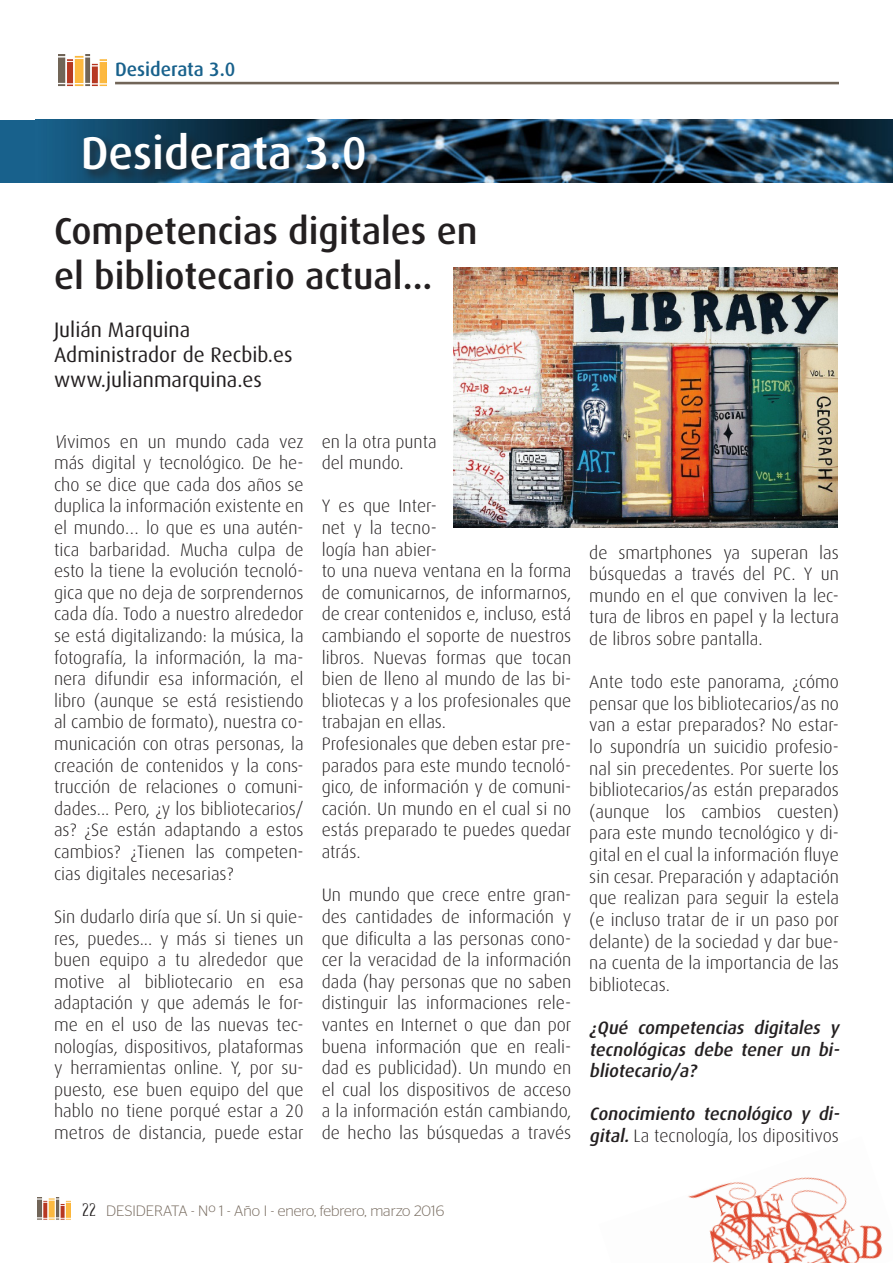
<style>
.page{position:relative;width:893px;height:1263px;background:#fff}
.page>*{position:absolute;margin:0;border:0;box-sizing:border-box;transform-origin:0 0}
.t1{font:500 46.05px "Dax Pro";color:#fff}
.t2{font:500 37.5px/45px "Dax Pro";color:#231f20}
.t3{font:21px "Dax Pro";color:#231f20}
.t4{font:500 19.35px "Dax Pro";color:#18618c}
.t5{font:300 18px/21.6px "Dax Pro";color:#231f20;text-align:justify}
.t6{font:italic 500 18px/21.6px "Dax Pro";color:#231f20;text-align:justify}
.t7{font:300 15px "Stag Sans";color:#776b5f}
.s1{font-style:italic}
.s2{font-weight:300;font-style:normal}
.s3{font-family:"Covington SC Cond";font-weight:400;font-size:18px;color:#231f20}
</style>
<div class="page">
<img style="left:688px;top:1177px;width:195px;height:86px">
<img style="left:37px;top:1198px;width:34px;height:22px">
<img style="left:58px;top:54px;width:48px;height:33px">
<hr style="left:115px;top:82px;width:724px;height:2px;background:#716558">
<div style="left:0;top:120px;width:893px;height:63px;background:#18618c"></div>
<img style="left:65px;top:120px;width:828px;height:63px">
<div style="left:82px;top:131px;width:297px;height:53px;background:#231f20;opacity:.75"></div>
<img style="left:454px;top:268px;width:384px;height:259px">
<p class="t4" style="left:115px;top:57px;width:122px">Desiderata 3.0</p>
<p class="t1" style="left:81px;top:123px;width:288px">Desiderata 3.0</p>
<p class="t2" style="left:54px;top:207px;width:425px">Competencias digitales en el bibliotecario actual...</p>
<p class="t3" style="left:54px;top:316px;width:138px">Julián Marquina</p>
<p class="t3" style="left:54px;top:341px;width:240px">Administrador de Recbib.es</p>
<p class="t3" style="left:54px;top:366px;width:209px">www.julianmarquina.es</p>
<p class="t5" style="left:54px;top:430px;width:251px"><span class="s1">V</span>ivimos en un mundo cada vez más digital y tecnológico. De he&shy;cho se dice que cada dos años se duplica la información existente en el mundo… lo que es una autén&shy;tica barbaridad. Mucha culpa de esto la tiene la evolución tecnoló&shy;gica que no deja de sorprendernos cada día. Todo a nuestro alrededor se está digitalizando: la música, la fotografía, la información, la ma&shy;nera difundir esa información, el libro (aunque se está resistiendo al cambio de formato), nuestra co&shy;municación con otras personas, la creación de contenidos y la cons&shy;trucción de relaciones o comuni&shy;dades... Pero, ¿y los bibliotecarios/ as? ¿Se están adaptando a estos cambios? ¿Tienen las competen&shy;cias digitales necesarias?</p>
<p class="t5" style="left:54px;top:905px;width:251px">Sin dudarlo diría que sí. Un si quie&shy;res, puedes... y más si tienes un buen equipo a tu alrededor que motive al bibliotecario en esa adaptación y que además le for&shy;me en el uso de las nuevas tec&shy;nologías, dispositivos, plataformas y herramientas online. Y, por su&shy;puesto, ese buen equipo del que hablo no tiene porqué estar a 20 metros de distancia, puede estar</p>
<p class="t5" style="left:322px;top:430px;width:117px">en la otra punta del mundo.</p>
<p class="t5" style="left:322px;top:495px;width:251px;text-align:left">Y es que Inter-<br>net y la tecno-<br>logía han abier-<br>to una nueva ventana en la forma de comunicarnos, de informarnos, de crear contenidos e, incluso, está cambiando el soporte de nuestros libros. Nuevas formas que tocan bien de lleno al mundo de las bi&shy;bliotecas y a los profesionales que trabajan en ellas.</p>
<p class="t5" style="left:322px;top:732px;width:251px">Profesionales que deben estar pre&shy;parados para este mundo tecnoló&shy;gico, de información y de comuni&shy;cación. Un mundo en el cual si no estás preparado te puedes quedar atrás.</p>
<p class="t5" style="left:322px;top:884px;width:251px">Un mundo que crece entre gran&shy;des cantidades de información y que dificulta a las personas cono&shy;cer la veracidad de la información dada (hay personas que no saben distinguir las informaciones rele&shy;vantes en Internet o que dan por buena información que en reali&shy;dad es publicidad). Un mundo en el cual los dispositivos de acceso a la información están cambiando, de hecho las búsquedas a través</p>
<p class="t5" style="left:589px;top:541px;width:251px">de smartphones ya superan las búsquedas a través del PC. Y un mundo en el que conviven la lec&shy;tura de libros en papel y la lectura de libros sobre pantalla.</p>
<p class="t5" style="left:589px;top:671px;width:251px">Ante todo este panorama, ¿cómo pensar que los bibliotecarios/as no van a estar preparados? No estar&shy;lo supondría un suicidio profesio&shy;nal sin precedentes. Por suerte los bibliotecarios/as están preparados (aunque los cambios cuesten) para este mundo tecnológico y di&shy;gital en el cual la información fluye sin cesar. Preparación y adaptación que realizan para seguir la estela (e incluso tratar de ir un paso por delante) de la sociedad y dar bue&shy;na cuenta de la importancia de las bibliotecas.</p>
<p class="t6" style="left:589px;top:1016px;width:255px">¿Qué competencias digitales y tecnológicas debe tener un bi&shy;bliotecario/a?</p>
<p class="t6" style="left:589px;top:1103px;width:255px">Conocimiento tecnológico y di&shy;gital.<span class="s2">La tecnología, los dipositivos</span></p>
<p class="t7" style="left:82px;top:1203px;width:364px"><span class="s3">22</span> DESIDERATA - Nº 1 - Año I - enero, febrero, marzo 2016</p>
</div>
